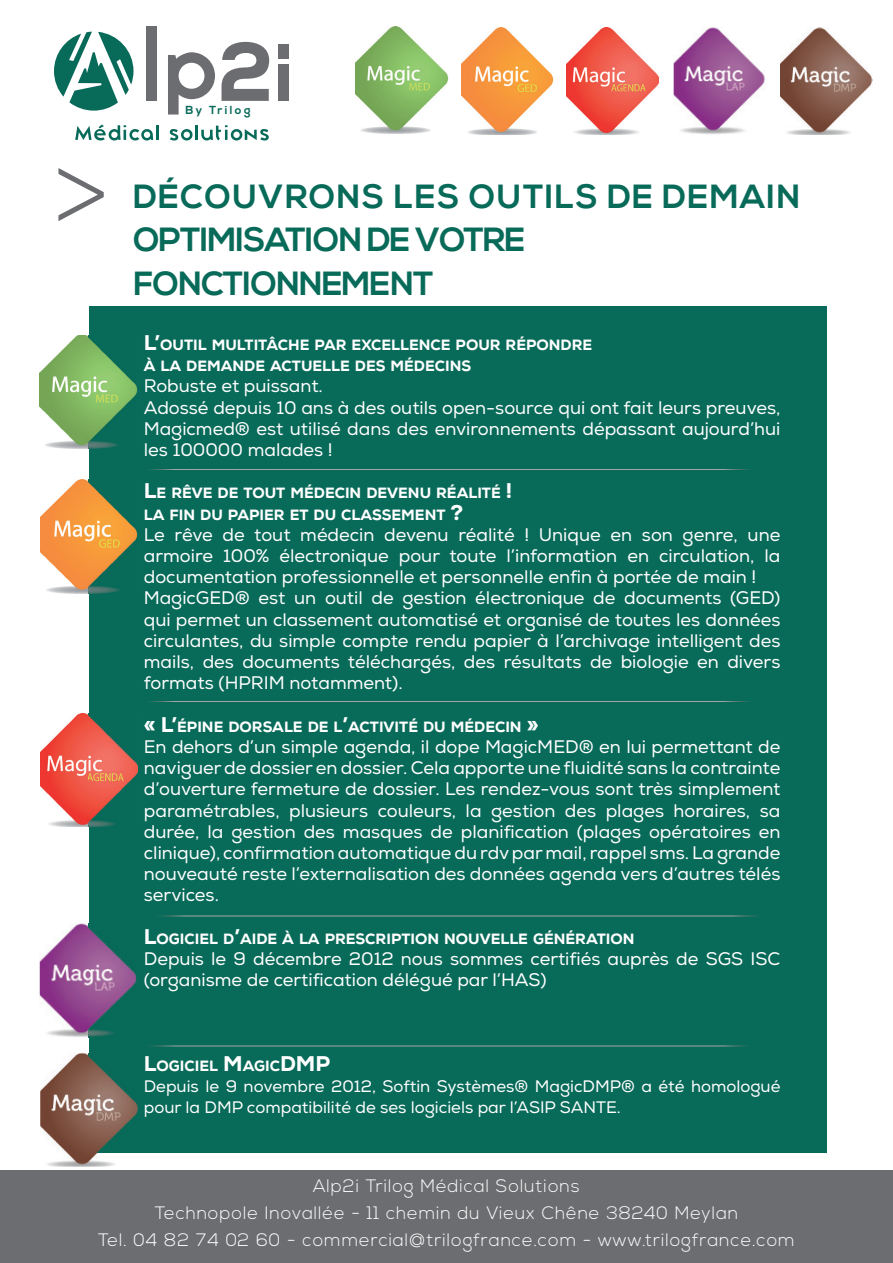
<style>
.page{position:relative;width:893px;height:1263px;background:#fff}
.page>*{position:absolute;margin:0;border:0;box-sizing:border-box;transform-origin:0 0}
.t1{font:104.85px "Minion Pro";color:#6c6d70}
.t2{font:700 33.45px/43.7px "Nexa";letter-spacing:-.01em;color:#086a59}
.t3{font:18.15px/21.1px "Nexa";color:#fff}
.t4{font:300 18px/27px "Nexa";letter-spacing:.05em;color:#fff;text-align:center}
.t5{font:16.65px/21.1px "Nexa";color:#fff}
.t6{font:800 14.85px/21.1px "Nexa";color:#fff}
.t7{font:700 11.7px "Nexa";letter-spacing:.2em;color:#086a59}
.s1{font-size:21.15px}
</style>
<div class="page">
<div style="left:89px;top:306px;width:737px;height:847px;background:#086a59"></div>
<svg style="left:75px;top:125px;width:78px;height:16px"></svg>
<hr style="left:156px;top:125px;width:3px;height:15px;background:#086a59">
<svg style="left:170px;top:129px;width:23px;height:12px"></svg>
<hr style="left:195px;top:125px;width:3px;height:15px;background:#086a59">
<svg style="left:201px;top:125px;width:68px;height:16px"></svg>
<div style="left:146px;top:27px;width:11px;height:74px;background:#6c6d70"></div>
<svg style="left:221px;top:42px;width:48px;height:59px"></svg>
<div style="left:279px;top:64px;width:10px;height:37px;background:#6c6d70"></div>
<div style="left:279px;top:44px;width:10px;height:14px;background:#6c6d70"></div>
<svg style="left:168px;top:52px;width:47px;height:63px"></svg>
<svg style="left:54px;top:32px;width:79px;height:79px"></svg>
<img style="left:160px;top:916px;width:597px;height:1px">
<img style="left:148px;top:701px;width:602px;height:1px">
<img style="left:148px;top:469px;width:602px;height:1px">
<img style="left:567px;top:28px;width:92px;height:107px">
<img style="left:462px;top:28px;width:91px;height:107px">
<img style="left:40px;top:335px;width:98px;height:114px">
<img style="left:356px;top:27px;width:92px;height:107px">
<img style="left:40px;top:479px;width:98px;height:114px">
<img style="left:674px;top:28px;width:91px;height:107px">
<img style="left:40px;top:713px;width:98px;height:114px">
<img style="left:40px;top:924px;width:97px;height:113px">
<img style="left:40px;top:1053px;width:75px;height:114px">
<img style="left:89px;top:1053px;width:49px;height:100px">
<img style="left:151px;top:1045px;width:596px;height:1px">
<img style="left:780px;top:28px;width:92px;height:107px">
<div style="left:0;top:1170px;width:893px;height:93px;background:#6c6d70"></div>
<h1 class="t1" style="left:52px;top:117px;width:59px">&gt;</h1>
<p class="t7" style="left:185px;top:103px;width:67px">By Trilog</p>
<h2 class="t2" style="left:133px;top:175px;width:668px">DÉCOUVRONS LES OUTILS DE DEMAIN<br>OPTIMISATION DE VOTRE<br>FONCTIONNEMENT</h2>
<p class="t6" style="left:144px;top:334px;width:450px"><span class="s1">L’</span>OUTIL MULTITÂCHE PAR EXCELLENCE POUR RÉPONDRE<br>À LA DEMANDE ACTUELLE DES MÉDECINS</p>
<p class="t3" style="left:144px;top:376px;width:638px">Robuste et puissant.<br>Adossé depuis 10 ans à des outils open-source qui ont fait leurs preuves, Magicmed® est utilisé dans des environnements dépassant aujourd’hui les 100000 malades !</p>
<p class="t6" style="left:144px;top:483px;width:370px"><span class="s1">L</span>E RÊVE DE TOUT MÉDECIN DEVENU RÉALITÉ <span class="s1">!<br></span>LA FIN DU PAPIER ET DU CLASSEMENT <span class="s1">?</span></p>
<p class="t3" style="left:144px;top:524px;width:638px">Le rêve de tout médecin devenu réalité ! Unique en son genre, une armoire 100% électronique pour toute l’information en circulation, la documentation professionnelle et personnelle enfin à portée de main !<br>MagicGED® est un outil de gestion électronique de documents (GED) qui permet un classement automatisé et organisé de toutes les données circulantes, du simple compte rendu papier à l’archivage intelligent des mails, des documents téléchargés, des résultats de biologie en divers formats (HPRIM notamment).</p>
<p class="t6" style="left:144px;top:716px;width:396px"><span class="s1">« L’</span>ÉPINE DORSALE DE L<span class="s1">’</span>ACTIVITÉ DU MÉDECIN <span class="s1">»</span></p>
<p class="t3" style="left:144px;top:736px;width:638px;text-align:justify">En dehors d’un simple agenda, il dope MagicMED® en lui permettant de naviguer de dossier en dossier. Cela apporte une fluidité sans la contrainte d’ouverture fermeture de dossier. Les rendez-vous sont très simplement paramétrables, plusieurs couleurs, la gestion des plages horaires, sa durée, la gestion des masques de planification (plages opératoires en clinique), confirmation automatique du rdv par mail, rappel sms. La grande nouveauté reste l’externalisation des données agenda vers d’autres télés services.</p>
<p class="t6" style="left:144px;top:928px;width:492px"><span class="s1">L</span>OGICIEL D<span class="s1">’</span>AIDE À LA PRESCRIPTION NOUVELLE GÉNÉRATION</p>
<p class="t3" style="left:144px;top:948px;width:638px">Depuis le 9 décembre 2012 nous sommes certifiés auprès de SGS ISC (organisme de certification délégué par l’HAS)</p>
<p class="t6" style="left:144px;top:1055px;width:188px"><span class="s1">L</span>OGICIEL <span class="s1">M</span>AGIC<span class="s1">DMP</span></p>
<p class="t5" style="left:144px;top:1076px;width:638px">Depuis le 9 novembre 2012, Softin Systèmes® MagicDMP® a été homologué pour la DMP compatibilité de ses logiciels par l’ASIP SANTE.</p>
<p class="t4" style="left:98px;top:1173px;width:698px">Alp2i Trilog Médical Solutions<br>Technopole Inovallée - 11 chemin du Vieux Chêne 38240 Meylan<br>Tel. 04 82 74 02 60 - commercial@trilogfrance.com - www.trilogfrance.com</p>
</div>
